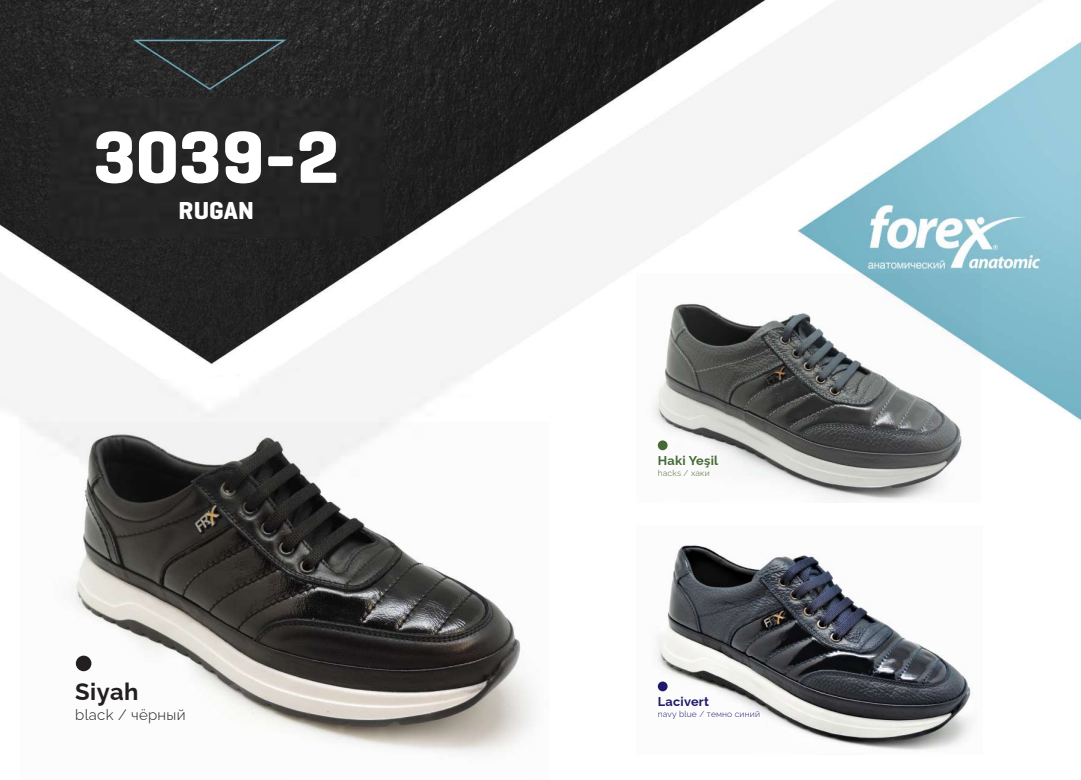
<style>
.page{position:relative;width:1081px;height:780px;background:#fff}
.page>*{position:absolute;margin:0;border:0;box-sizing:border-box;transform-origin:0 0}
.t1{font:700 75px "Geogrotesque";color:#fff}
.t2{font:700 25px "Geogrotesque";color:#fff}
.t3{font:700 23.75px "Raleway";letter-spacing:.02em;color:#231f20}
.t4{font:300 15px "Raleway";letter-spacing:.02em;color:#231f20}
.t5{font:700 12.75px "Raleway";letter-spacing:.02em;color:#456a35}
.t6{font:700 12.75px "Raleway";letter-spacing:.02em;color:#1e196b}
.t7{font:300 8.5px "Raleway";letter-spacing:.02em;color:#1e196b}
.t8{font:300 8.5px "Raleway";letter-spacing:.02em;color:#456a35}
</style>
<div class="page">
<img style="left:0;top:0;width:1081px;height:423px">
<div style="left:50px;top:98px;width:332px;height:139px;background:#252525"></div>
<img style="left:0;top:355px;width:584px;height:68px">
<img style="left:20px;top:422px;width:529px;height:331px">
<img style="left:657px;top:545px;width:316px;height:206px">
<img style="left:636px;top:273px;width:344px;height:227px">
<div style="left:76px;top:655px;width:15px;height:16px;background:#231f20;border-radius:50%"></div>
<div style="left:658px;top:681px;width:9px;height:10px;background:#1e196b;border-radius:50%"></div>
<div style="left:658px;top:440px;width:9px;height:10px;background:#456a35;border-radius:50%"></div>
<h1 class="t1" style="left:93px;top:110px;width:248px">3039-2</h1>
<h2 class="t2" style="left:179px;top:195px;width:77px">RUGAN</h2>
<h3 class="t3" style="left:75px;top:672px;width:65px">Siyah</h3>
<h3 class="t4" style="left:75px;top:702px;width:112px">black / чёрный</h3>
<h3 class="t5" style="left:658px;top:450px;width:62px">Haki Yeşil</h3>
<p class="t8" style="left:658px;top:466px;width:53px">hacks / хаки</p>
<h3 class="t6" style="left:658px;top:691px;width:53px">Lacivert</h3>
<p class="t7" style="left:658px;top:707px;width:104px">navy blue / темно синий</p>
</div>
